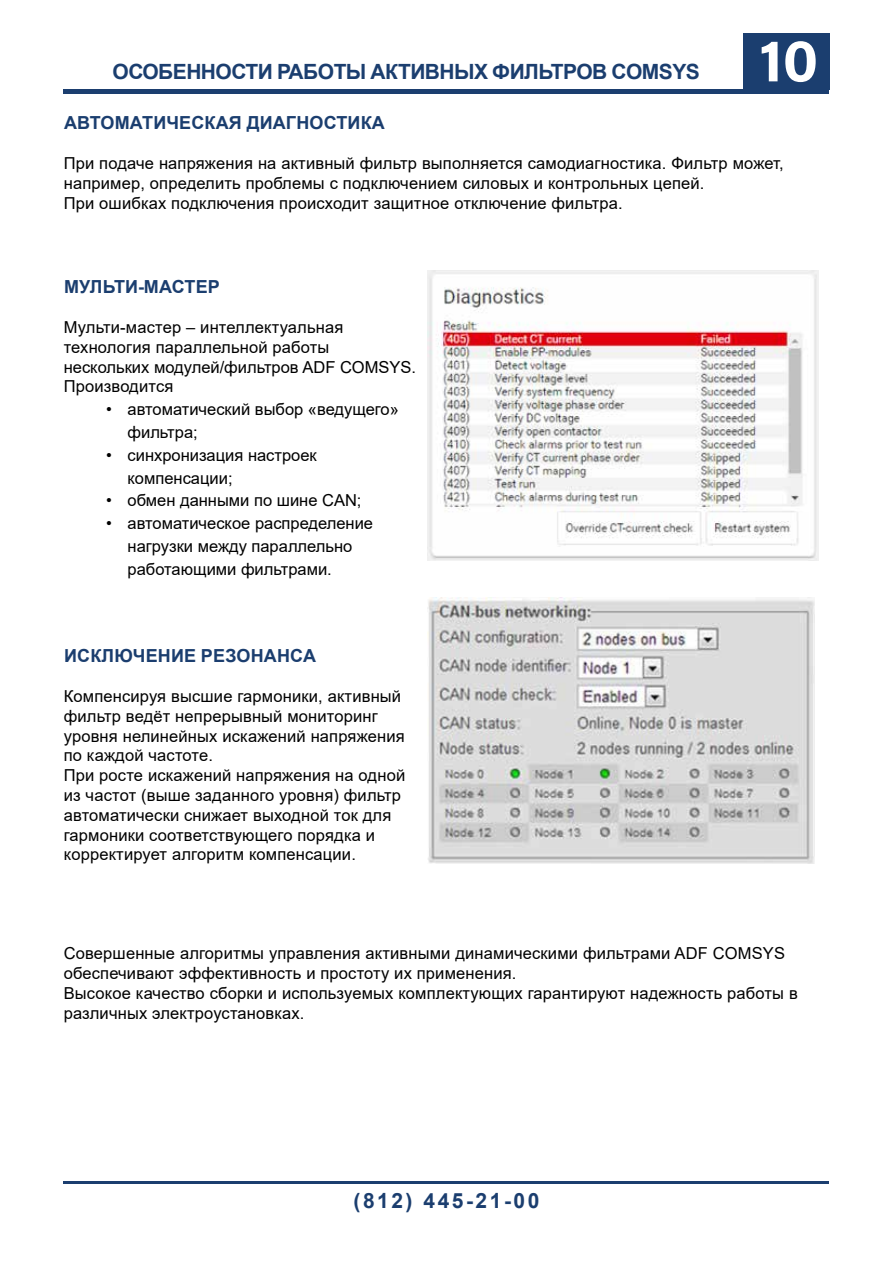
<style>
.page{position:relative;width:893px;height:1263px;background:#fff}
.page>*{position:absolute;margin:0;border:0;box-sizing:border-box;transform-origin:0 0}
.t1{font:700 60px "Acumin Pro";color:#fff}
.t2{font:700 21px "Arial";letter-spacing:-.025em;color:#1b3e6f}
.t3{font:700 21px "Arial";letter-spacing:.12em;color:#1b3e6f}
.t4{font:700 18px "Arial";letter-spacing:.01em;color:#1b3e6f}
.t5{font:16.5px/19.8px "Arial";letter-spacing:.01em;color:#000}
</style>
<div class="page">
<div style="left:64px;top:89px;width:765px;height:5px;background:#1b3e6f"></div>
<hr style="left:64px;top:1181px;width:765px;height:3px;background:#1b3e6f">
<div style="left:743px;top:33px;width:86px;height:56px;background:#1b3e6f"></div>
<img style="left:428px;top:270px;width:390px;height:290px">
<img style="left:428px;top:598px;width:387px;height:265px">
<h1 class="t1" style="left:759px;top:18px;width:61px">10</h1>
<p class="t2" style="left:113px;top:57px;width:589px">ОСОБЕННОСТИ РАБОТЫ АКТИВНЫХ ФИЛЬТРОВ COMSYS</p>
<p class="t4" style="left:64px;top:110px;width:322px">АВТОМАТИЧЕСКАЯ ДИАГНОСТИКА</p>
<p class="t5" style="left:64px;top:153px;width:721px">При подаче напряжения на активный фильтр выполняется самодиагностика. Фильтр может, например, определить проблемы с подключением силовых и контрольных цепей.<br>При ошибках подключения происходит защитное отключение фильтра.</p>
<p class="t4" style="left:64px;top:274px;width:157px">МУЛЬТИ-МАСТЕР</p>
<p class="t5" style="left:64px;top:317px;width:354px">Мульти-мастер – интеллектуальная технология параллельной работы нескольких модулей/фильтров ADF COMSYS.<br>Производится</p>
<p class="t5" style="left:128px;top:398px;width:273px;line-height:22.8px;text-indent:-21px">• автоматический выбор «ведущего» фильтра;</p>
<p class="t5" style="left:128px;top:443px;width:191px;line-height:22.8px;text-indent:-21px">• синхронизация настроек компенсации;</p>
<p class="t5" style="left:106px;top:490px;width:257px">• обмен данными по шине CAN;</p>
<p class="t5" style="left:128px;top:512px;width:247px;line-height:22.8px;text-indent:-21px">• автоматическое распределение нагрузки между параллельно работающими фильтрами.</p>
<p class="t4" style="left:64px;top:643px;width:253px">ИСКЛЮЧЕНИЕ РЕЗОНАНСА</p>
<p class="t5" style="left:64px;top:686px;width:343px">Компенсируя высшие гармоники, активный фильтр ведёт непрерывный мониторинг уровня нелинейных искажений напряжения по каждой частоте.<br>При росте искажений напряжения на одной из частот (выше заданного уровня) фильтр автоматически снижает выходной ток для гармоники соответствующего порядка и корректирует алгоритм компенсации.</p>
<p class="t5" style="left:64px;top:943px;width:735px">Совершенные алгоритмы управления активными динамическими фильтрами ADF COMSYS обеспечивают эффективность и простоту их применения.<br>Высокое качество сборки и используемых комплектующих гарантируют надежность работы в различных электроустановках.</p>
<p class="t3" style="left:354px;top:1186px;width:187px">(812) 445-21-00</p>
</div>
